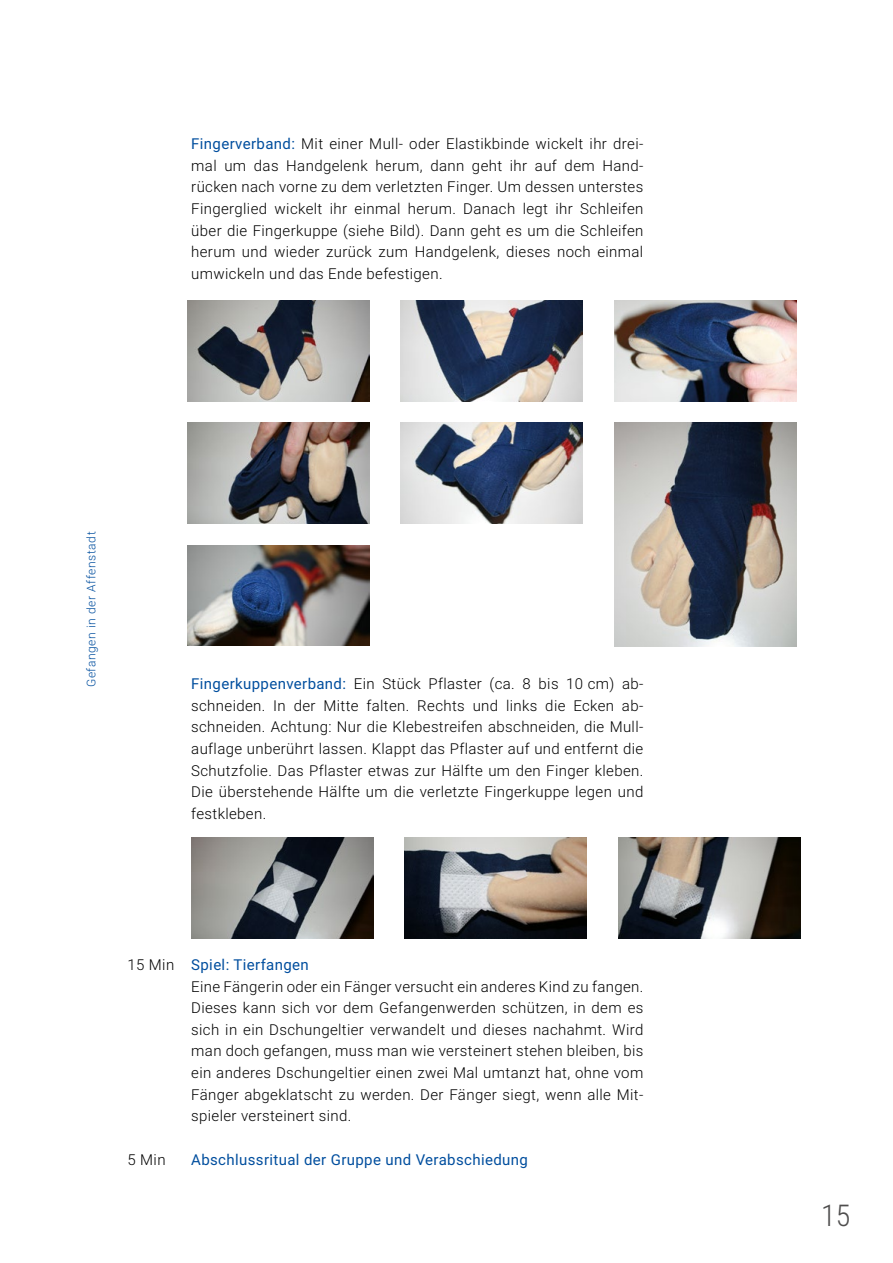
<style>
.page{position:relative;width:893px;height:1263px;background:#fff}
.page>*{position:absolute;margin:0;border:0;box-sizing:border-box;transform-origin:0 0}
.t1{font:300 30px "Roboto Condensed";color:#4f4e4e}
._7_Text_plus1_1{font:300 15px/21.6px "Roboto";letter-spacing:.025em;color:#000;text-align:justify}
._5_Text{font:300 15px/21.6px "Roboto";letter-spacing:.025em;color:#000;text-align:justify}
._5_Text-2{font:15px "Roboto";letter-spacing:.025em;color:#004e9e}
.t2{font:300 12px "Roboto";letter-spacing:.05em;color:#004e9e}
.s1{font-weight:400;color:#004e9e}
</style>
<div class="page">
<img style="left:187px;top:300px;width:182px;height:101px">
<img style="left:401px;top:300px;width:182px;height:101px">
<img style="left:614px;top:300px;width:182px;height:101px">
<img style="left:187px;top:423px;width:182px;height:100px">
<img style="left:401px;top:423px;width:182px;height:100px">
<img style="left:614px;top:423px;width:182px;height:223px">
<img style="left:187px;top:545px;width:182px;height:101px">
<img style="left:191px;top:838px;width:182px;height:100px">
<img style="left:405px;top:838px;width:182px;height:100px">
<img style="left:618px;top:838px;width:182px;height:100px">
<p class="_7_Text_plus1_1" style="left:191px;top:132px;width:454px"><span class="s1">Fingerverband:</span> Mit einer Mull- oder Elastikbinde wickelt ihr drei&shy;mal um das Handgelenk herum, dann geht ihr auf dem Hand&shy;rücken nach vorne zu dem verletzten Finger. Um dessen unterstes Fingerglied wickelt ihr einmal herum. Danach legt ihr Schleifen über die Fingerkuppe (siehe Bild). Dann geht es um die Schleifen herum und wieder zurück zum Handgelenk, dieses noch einmal umwickeln und das Ende befestigen.</p>
<p class="t2" style="left:83px;top:687px;width:157px;rotate:-90deg">Gefangen in der Affenstadt</p>
<p class="_7_Text_plus1_1" style="left:191px;top:672px;width:454px"><span class="s1">Fingerkuppenverband:</span> Ein Stück Pflaster (ca. 8 bis 10 cm) ab&shy;schneiden. In der Mitte falten. Rechts und links die Ecken ab&shy;schneiden. Achtung: Nur die Klebestreifen abschneiden, die Mull&shy;auflage unberührt lassen. Klappt das Pflaster auf und entfernt die Schutzfolie. Das Pflaster etwas zur Hälfte um den Finger kleben.<br>Die überstehende Hälfte um die verletzte Fingerkuppe legen und festkleben.</p>
<p class="_5_Text" style="left:128px;top:953px;width:48px">15 Min</p>
<p class="_5_Text-2" style="left:191px;top:954px;width:119px">Spiel: Tierfangen</p>
<p class="_5_Text" style="left:191px;top:975px;width:454px">Eine Fängerin oder ein Fänger versucht ein anderes Kind zu fangen.<br>Dieses kann sich vor dem Gefangenwerden schützen, in dem es sich in ein Dschungeltier verwandelt und dieses nachahmt. Wird man doch gefangen, muss man wie versteinert stehen bleiben, bis ein anderes Dschungeltier einen zwei Mal umtanzt hat, ohne vom Fänger abgeklatscht zu werden. Der Fänger siegt, wenn alle Mit&shy;spieler versteinert sind.</p>
<p class="_5_Text" style="left:128px;top:1148px;width:40px">5 Min</p>
<p class="_5_Text-2" style="left:191px;top:1149px;width:338px">Abschlussritual der Gruppe und Verabschiedung</p>
<h1 class="t1" style="left:821px;top:1194px;width:31px">15</h1>
</div>
